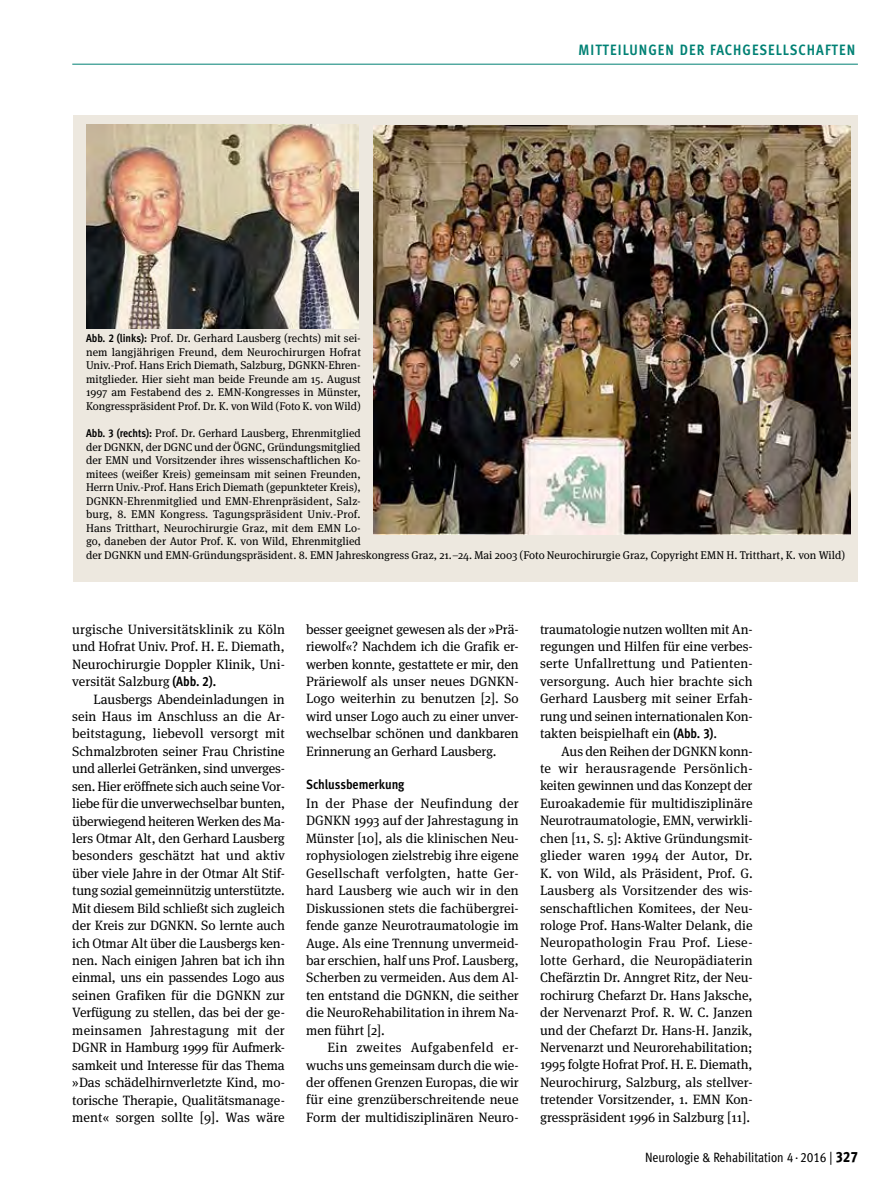
<style>
.page{position:relative;width:893px;height:1191px;background:#fff}
.page>*{position:absolute;margin:0;border:0;box-sizing:border-box;transform-origin:0 0}
.t1{font:700 15px "Meta Cond";letter-spacing:.075em;color:#008174}
.t2{font:13.5px/17.4px "Meta Serif Pro";color:#000;text-align:justify}
.t3{font:13.5px "Meta Cond Book LF";color:#000}
.t4{font:13.5px "Meta Cond Bold LF";letter-spacing:-.005em;color:#000}
.t5{font:11.25px/13.5px "Meta Serif Pro";color:#000;text-align:justify}
.s1{font-family:"Meta Cond Bold LF"}
.s2{font-family:"Meta Cond Extra Bold LF";font-size:15px}
</style>
<div class="page">
<div style="left:73px;top:115px;width:785px;height:466px;background:#ede8df"></div>
<img style="left:86px;top:125px;width:272px;height:203px">
<img style="left:374px;top:125px;width:476px;height:410px">
<hr style="left:72px;top:64px;width:786px;height:1px;background:#008174">
<p class="t1" style="left:578px;top:41px;width:278px">MITTEILUNGEN DER FACHGESELLSCHAFTEN</p>
<p class="t5" style="left:86px;top:331px;width:276px"><span class="s1">Abb. 2 (links):</span> Prof. Dr. Gerhard Lausberg (rechts) mit sei&shy;nem langjährigen Freund, dem Neurochirurgen Hofrat Univ.-Prof. Hans Erich Diemath, Salzburg, DGNKN-Ehren&shy;mitglieder. Hier sieht man beide Freunde am 15. August 1997 am Festabend des 2. EMN-Kongresses in Münster, Kongresspräsident Prof. Dr. K. von Wild (Foto K. von Wild)</p>
<p class="t5" style="left:86px;top:426px;width:761px;text-align:left"><span class="s1">Abb. 3 (rechts):</span> Prof. Dr. Gerhard Lausberg, Ehrenmitglied<br>der DGNKN, der DGNC und der ÖGNC, Gründungsmitglied<br>der EMN und Vorsitzender ihres wissenschaftlichen Ko-<br>mitees (weißer Kreis) gemeinsam mit seinen Freunden,<br>Herrn Univ.-Prof. Hans Erich Diemath (gepunkteter Kreis),<br>DGNKN-Ehrenmitglied und EMN-Ehrenpräsident, Salz-<br>burg, 8. EMN Kongress. Tagungspräsident Univ.-Prof.<br>Hans Tritthart, Neurochirurgie Graz, mit dem EMN Lo-<br>go, daneben der Autor Prof. K. von Wild, Ehrenmitglied<br>der DGNKN und EMN-Gründungspräsident. 8. EMN Jahreskongress Graz, 21.–24. Mai 2003 (Foto Neurochirurgie Graz, Copyright EMN H. Tritthart, K. von Wild)</p>
<p class="t2" style="left:72px;top:619px;width:214px">urgische Universitätsklinik zu Köln und Hofrat Univ. Prof. H. E. Diemath, Neurochirurgie Doppler Klinik, Uni&shy;versität Salzburg <span class="s1">(Abb. 2).</span></p>
<p class="t2" style="left:72px;top:689px;width:214px;text-indent:21px">Lausbergs Abendeinladungen in sein Haus im Anschluss an die Ar&shy;beitstagung, liebevoll versorgt mit Schmalzbroten seiner Frau Christine und allerlei Getränken, sind unverges&shy;sen. Hier eröffnete sich auch seine Vor&shy;liebe für die unverwechselbar bunten, überwiegend heiteren Werken des Ma&shy;lers Otmar Alt, den Gerhard Lausberg besonders geschätzt hat und aktiv über viele Jahre in der Otmar Alt Stif&shy;tung sozial gemeinnützig unterstützte.<br>Mit diesem Bild schließt sich zugleich der Kreis zur DGNKN. So lernte auch ich Otmar Alt über die Lausbergs ken&shy;nen. Nach einigen Jahren bat ich ihn einmal, uns ein passendes Logo aus seinen Grafiken für die DGNKN zur Verfügung zu stellen, das bei der ge&shy;meinsamen Jahrestagung mit der DGNR in Hamburg 1999 für Aufmerk&shy;samkeit und Interesse für das Thema »Das schädelhirnverletzte Kind, mo&shy;torische Therapie, Qualitätsmanage&shy;ment« sorgen sollte [9]. Was wäre</p>
<p class="t2" style="left:306px;top:619px;width:214px">besser geeignet gewesen als der »Prä&shy;riewolf«? Nachdem ich die Grafik er&shy;werben konnte, gestattete er mir, den Präriewolf als unser neues DGNKN-Log0 weiterhin zu benutzen [2]. So wird unser Logo auch zu einer unver&shy;wechselbar schönen und dankbaren Erinnerung an Gerhard Lausberg.</p>
<p class="t4" style="left:306px;top:776px;width:100px">Schlussbemerkung</p>
<p class="t2" style="left:306px;top:794px;width:214px">In der Phase der Neufindung der DGNKN 1993 auf der Jahrestagung in Münster [10], als die klinischen Neu&shy;rophysiologen zielstrebig ihre eigene Gesellschaft verfolgten, hatte Ger&shy;hard Lausberg wie auch wir in den Diskussionen stets die fachübergrei&shy;fende ganze Neurotraumatologie im Auge. Als eine Trennung unvermeid&shy;bar erschien, half uns Prof. Lausberg, Scherben zu vermeiden. Aus dem Al&shy;ten entstand die DGNKN, die seither die NeuroRehabilitation in ihrem Na&shy;men führt [2].</p>
<p class="t2" style="left:306px;top:1038px;width:214px;text-indent:21px">Ein zweites Aufgabenfeld er&shy;wuchs uns gemeinsam durch die wie&shy;der offenen Grenzen Europas, die wir für eine grenzüberschreitende neue Form der multidisziplinären Neuro-</p>
<p class="t2" style="left:540px;top:619px;width:214px">traumatologie nutzen wollten mit An&shy;regungen und Hilfen für eine verbes&shy;serte Unfallrettung und Patienten&shy;versorgung. Auch hier brachte sich Gerhard Lausberg mit seiner Erfah&shy;rung und seinen internationalen Kon&shy;takten beispielhaft ein <span class="s1">(Abb. 3)</span>.</p>
<p class="t2" style="left:540px;top:741px;width:214px;text-indent:21px">Aus den Reihen der DGNKN konn&shy;te wir herausragende Persönlich&shy;keiten gewinnen und das Konzept der Euroakademie für multidisziplinäre Neurotraumatologie, EMN, verwirkli&shy;chen [11, S. 5]: Aktive Gründungsmit&shy;glieder waren 1994 der Autor, Dr.<br>K. von Wild, als Präsident, Prof. G.<br>Lausberg als Vorsitzender des wis&shy;senschaftlichen Komitees, der Neu&shy;rologe Prof. Hans-Walter Delank, die Neuropathologin Frau Prof. Liese&shy;lotte Gerhard, die Neuropädiaterin Chefärztin Dr. Anngret Ritz, der Neu&shy;rochirurg Chefarzt Dr. Hans Jaksche, der Nervenarzt Prof. R. W. C. Janzen und der Chefarzt Dr. Hans-H. Janzik, Nervenarzt und Neurorehabilitation; 1995 folgte Hofrat Prof. H. E. Diemath, Neurochirurg, Salzburg, als stellver&shy;tretender Vorsitzender, 1. EMN Kon&shy;gresspräsident 1996 in Salzburg [11].</p>
<p class="t3" style="left:645px;top:1149px;width:214px">Neurologie &amp; Rehabilitation 4· 2016 | <span class="s2">327</span></p>
</div>
